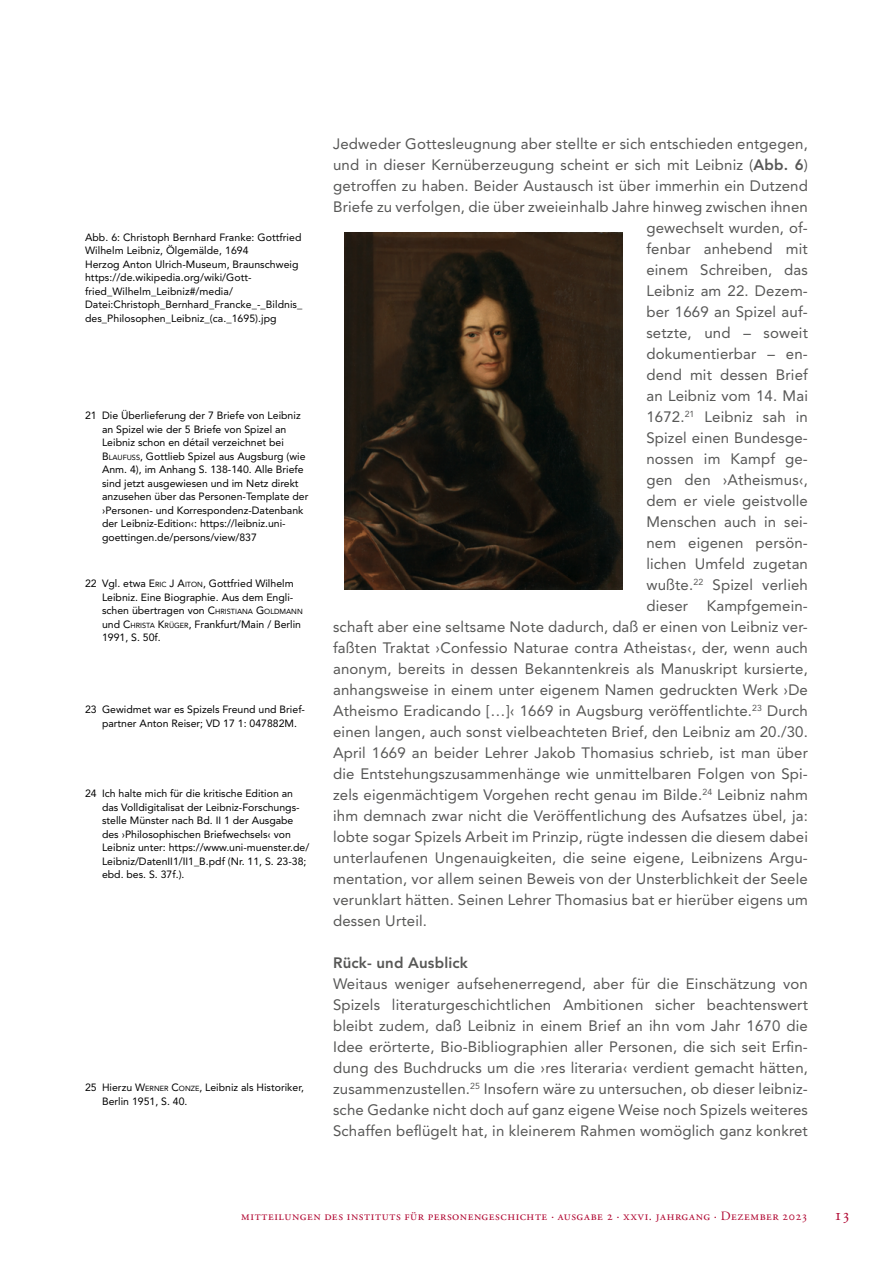
<style>
.page{position:relative;width:893px;height:1263px;background:#fff}
.page>*{position:absolute;margin:0;border:0;box-sizing:border-box;transform-origin:0 0}
.t1{font:16.5px "Adobe Garamond Pro";color:#b10933}
.t2{font:15px/21px "Avenir LT Std";letter-spacing:.01em;color:#575756;text-align:justify}
.t3{font:800 15px "Avenir LT Std";letter-spacing:.01em;color:#575756}
.t4{font:12.75px "Adobe Garamond Pro";letter-spacing:.045em;color:#b10933}
.t5{font:10.5px/13.5px "Avenir LT Std";color:#000}
.s1{font-style:inherit}
.s2{font-size:7.35px}
.s3{font-weight:800}
</style>
<div class="page">
<img style="left:344px;top:233px;width:278px;height:357px">
<p class="t5" style="left:85px;top:230px;width:219px">Abb. 6: Christoph Bernhard Franke: Gottfried Wilhelm Leibniz, Ölgemälde, 1694<br>Herzog Anton Ulrich-Museum, Braunschweig https://de.wikipedia.org/wiki/Gott&shy;fried_Wilhelm_Leibniz#/media/ Datei:Christoph_Bernhard_Francke_-_Bildnis_ des_Philosophen_Leibniz_(ca._1695).jpg</p>
<p class="t5" style="left:102px;top:409px;width:208px;text-indent:-17px">21 Die Überlieferung der 7 Briefe von Leibniz an Spizel wie der 5 Briefe von Spizel an Leibniz schon en détail verzeichnet bei<br><span class="s1">B</span> <span class="s2">LAUFUSS</span>, Gottlieb Spizel aus Augsburg (wie Anm. 4), im Anhang S. 138-140. Alle Briefe sind jetzt ausgewiesen und im Netz direkt anzusehen über das Personen-Template der ›Personen- und Korrespondenz-Datenbank der Leibniz-Edition‹: https://leibniz.uni&shy;goettingen.de/persons/view/837</p>
<p class="t5" style="left:102px;top:577px;width:202px;text-indent:-17px">22 Vgl. etwa <span class="s1">E</span> <span class="s2">RIC</span> <span class="s1">J A</span><span class="s2">ITON</span>, Gottfried Wilhelm Leibniz. Eine Biographie. Aus dem Engli&shy;schen übertragen von <span class="s1">C</span><span class="s2">H RISTIANA</span> <span class="s1">G</span> <span class="s2">OLDMANN </span>und <span class="s1">C</span><span class="s2">H RISTA</span> <span class="s1">K</span><span class="s2">RÜGER</span>, Frankfurt/Main / Berlin 1991, S. 50f.</p>
<p class="t5" style="left:102px;top:703px;width:205px;text-indent:-17px">23 Gewidmet war es Spizels Freund und Brief&shy;partner Anton Reiser; VD 17 1: 047882M.</p>
<p class="t5" style="left:102px;top:787px;width:209px;text-indent:-17px">24 Ich halte mich für die kritische Edition an das Volldigitalisat der Leibniz-Forschungs&shy;stelle Münster nach Bd. II 1 der Ausgabe des ›Philosophischen Briefwechsels‹ von Leibniz unter: https://www.uni-muenster.de/ Leibniz/DatenII1/II1_B.pdf (Nr. 11, S. 23-38; ebd. bes. S. 37f.).</p>
<p class="t5" style="left:102px;top:1081px;width:203px;text-indent:-17px">25 Hierzu <span class="s1">W</span><span class="s2">ERNER</span> <span class="s1">C</span><span class="s2">ONZE</span>, Leibniz als Historiker,<br>Berlin 1951, S. 40.</p>
<p class="t2" style="left:333px;top:133px;width:476px">Jedweder Gottesleugnung aber stellte er sich entschieden entgegen,</p>
<p class="t2" style="left:333px;top:154px;width:476px">und in dieser Kernüberzeugung scheint er sich mit Leibniz (<span class="s3">Abb. 6</span>)</p>
<p class="t2" style="left:333px;top:175px;width:476px">getroffen zu haben. Beider Austausch ist über immerhin ein Dutzend</p>
<p class="t2" style="left:333px;top:196px;width:476px">Briefe zu verfolgen, die über zweieinhalb Jahre hinweg zwischen ihnen</p>
<p class="t2" style="left:646px;top:217px;width:163px">gewechselt wurden, of-</p>
<p class="t2" style="left:646px;top:238px;width:163px">fenbar anhebend mit</p>
<p class="t2" style="left:646px;top:259px;width:163px">einem Schreiben, das</p>
<p class="t2" style="left:646px;top:280px;width:163px">Leibniz am 22. Dezem-</p>
<p class="t2" style="left:646px;top:301px;width:163px">ber 1669 an Spizel auf-</p>
<p class="t2" style="left:646px;top:322px;width:163px">setzte, und – soweit</p>
<p class="t2" style="left:646px;top:343px;width:163px">dokumentierbar – en-</p>
<p class="t2" style="left:646px;top:364px;width:163px">dend mit dessen Brief</p>
<p class="t2" style="left:646px;top:385px;width:163px">an Leibniz vom 14. Mai</p>
<p class="t2" style="left:646px;top:406px;width:163px">1672.<sup>21</sup> Leibniz sah in</p>
<p class="t2" style="left:646px;top:427px;width:163px">Spizel einen Bundesge-</p>
<p class="t2" style="left:646px;top:448px;width:163px">nossen im Kampf ge-</p>
<p class="t2" style="left:646px;top:469px;width:163px">gen den ›Atheismus‹,</p>
<p class="t2" style="left:646px;top:490px;width:163px">dem er viele geistvolle</p>
<p class="t2" style="left:646px;top:511px;width:163px">Menschen auch in sei-</p>
<p class="t2" style="left:646px;top:532px;width:163px">nem eigenen persön-</p>
<p class="t2" style="left:646px;top:553px;width:163px">lichen Umfeld zugetan</p>
<p class="t2" style="left:646px;top:574px;width:163px">wußte.<sup>22</sup> Spizel verlieh</p>
<p class="t2" style="left:646px;top:595px;width:163px">dieser Kampfgemein-</p>
<p class="t2" style="left:333px;top:616px;width:476px">schaft aber eine seltsame Note dadurch, daß er einen von Leibniz ver-</p>
<p class="t2" style="left:333px;top:637px;width:476px">faßten Traktat ›Confessio Naturae contra Atheistas‹, der, wenn auch</p>
<p class="t2" style="left:333px;top:658px;width:476px">anonym, bereits in dessen Bekanntenkreis als Manuskript kursierte,</p>
<p class="t2" style="left:333px;top:679px;width:476px">anhangsweise in einem unter eigenem Namen gedruckten Werk ›De</p>
<p class="t2" style="left:333px;top:700px;width:476px">Atheismo Eradicando […]‹ 1669 in Augsburg veröffentlichte.<sup>23</sup> Durch</p>
<p class="t2" style="left:333px;top:721px;width:476px">einen langen, auch sonst vielbeachteten Brief, den Leibniz am 20./30.</p>
<p class="t2" style="left:333px;top:742px;width:476px">April 1669 an beider Lehrer Jakob Thomasius schrieb, ist man über</p>
<p class="t2" style="left:333px;top:763px;width:476px">die Entstehungszusammenhänge wie unmittelbaren Folgen von Spi-</p>
<p class="t2" style="left:333px;top:784px;width:476px">zels eigenmächtigem Vorgehen recht genau im Bilde.<sup>24</sup> Leibniz nahm</p>
<p class="t2" style="left:333px;top:805px;width:476px">ihm demnach zwar nicht die Veröffentlichung des Aufsatzes übel, ja:</p>
<p class="t2" style="left:333px;top:826px;width:476px">lobte sogar Spizels Arbeit im Prinzip, rügte indessen die diesem dabei</p>
<p class="t2" style="left:333px;top:847px;width:476px">unterlaufenen Ungenauigkeiten, die seine eigene, Leibnizens Argu-</p>
<p class="t2" style="left:333px;top:868px;width:476px">mentation, vor allem seinen Beweis von der Unsterblichkeit der Seele</p>
<p class="t2" style="left:333px;top:889px;width:476px">verunklart hätten. Seinen Lehrer Thomasius bat er hierüber eigens um</p>
<p class="t2" style="left:333px;top:910px;width:95px">dessen Urteil.</p>
<p class="t3" style="left:333px;top:953px;width:136px">Rück- und Ausblick</p>
<p class="t2" style="left:333px;top:973px;width:476px">Weitaus weniger aufsehenerregend, aber für die Einschätzung von Spizels literaturgeschichtlichen Ambitionen sicher beachtenswert bleibt zudem, daß Leibniz in einem Brief an ihn vom Jahr 1670 die Idee erörterte, Bio-Bibliographien aller Personen, die sich seit Erfin&shy;dung des Buchdrucks um die ›res literaria‹ verdient gemacht hätten, zusammenzustellen.<sup>25</sup> Insofern wäre zu untersuchen, ob dieser leibniz&shy;sche Gedanke nicht doch auf ganz eigene Weise noch Spizels weiteres Schaffen beflügelt hat, in kleinerem Rahmen womöglich ganz konkret</p>
<p class="t4" style="left:241px;top:1208px;width:568px">mitteilungen des instituts für personengeschichte · ausgabe 2 · xxvi. jahrgang · Dezember 2023</p>
<p class="t1" style="left:834px;top:1204px;width:17px">13</p>
</div>
